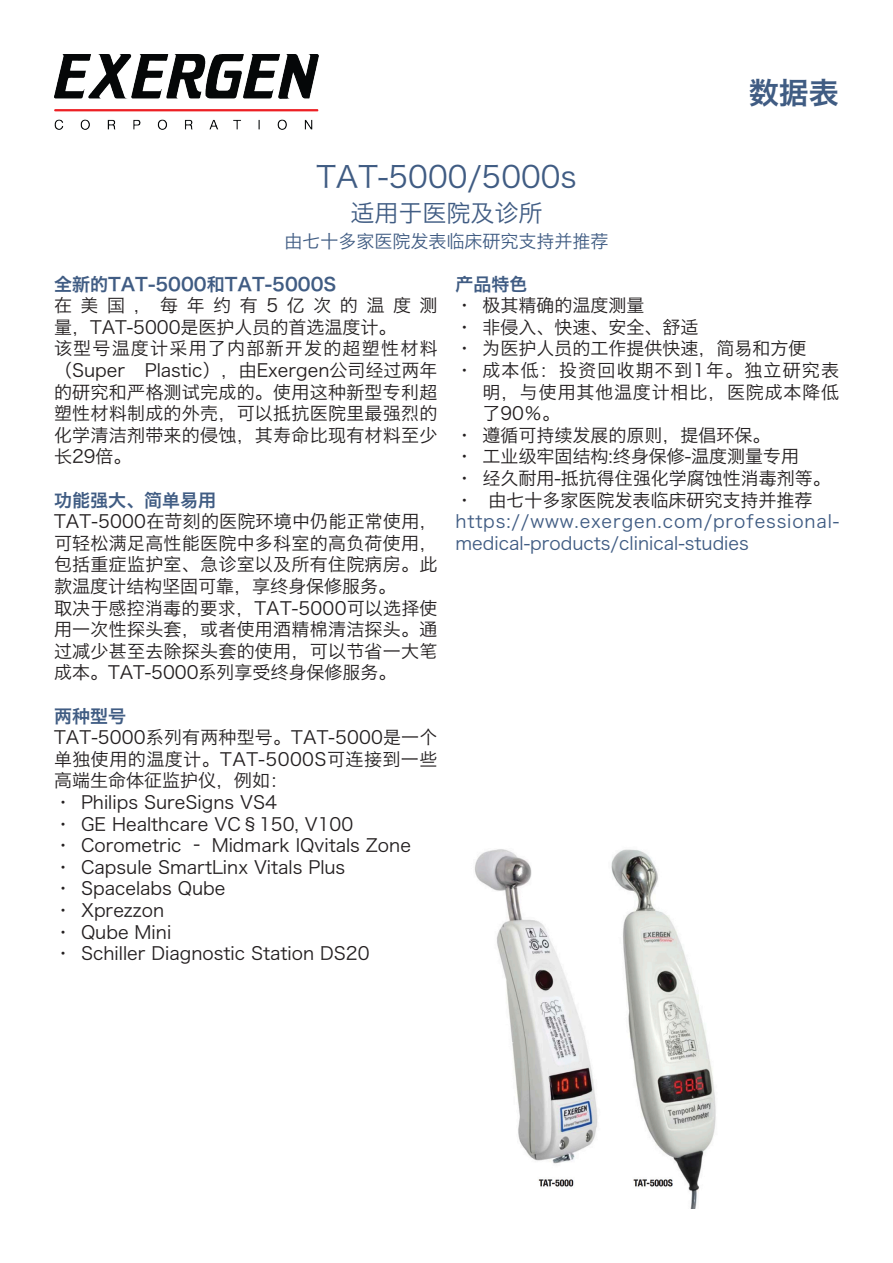
<style>
.page{position:relative;width:893px;height:1263px;background:#fff}
.page>*{position:absolute;margin:0;border:0;box-sizing:border-box;transform-origin:0 0}
.t1{font:30px "Hiragino Sans GB W3";color:#405c83}
.t2{font:30px "Hira Kaku Pro W6";color:#405c83}
.t3{font:24px "Hiragino Sans GB W3";color:#405c83}
.t4{font:18px/21.6px "Hiragino Sans GB W3";color:#231f20;text-align:justify}
.t5{font:18px/21.6px "Hiragino Sans GB W3";color:#405c83}
.t6{font:18px "Hiragino Sans GB W6";color:#405c83}
</style>
<div class="page">
<img style="left:54px;top:54px;width:264px;height:75px">
<img style="left:474px;top:849px;width:242px;height:360px">
<p class="t2" style="left:749px;top:66px;width:92px">数据表</p>
<p class="t1" style="left:316px;top:158px;width:262px">TAT-5000/5000s</p>
<p class="t3" style="left:350px;top:199px;width:193px">适用于医院及诊所</p>
<p class="t5" style="left:284px;top:230px;width:326px">由七十多家医院发表临床研究支持并推荐</p>
<p class="t6" style="left:54px;top:272px;width:284px">全新的TAT-5000和TAT-5000S</p>
<p class="t4" style="left:54px;top:294px;width:385px">在美国，每年约有5亿次的温度测量，TAT-5000是医护人员的首选温度计。</p>
<p class="t4" style="left:54px;top:337px;width:385px">该型号温度计采用了内部新开发的超塑性材料（Super Plastic），由Exergen公司经过两年的研究和严格测试完成的。使用这种新型专利超塑性材料制成的外壳，可以抵抗医院里最强烈的化学清洁剂带来的侵蚀，其寿命比现有材料至少长29倍。</p>
<p class="t6" style="left:54px;top:488px;width:163px">功能强大、简单易用</p>
<p class="t4" style="left:54px;top:510px;width:385px">TAT-5000在苛刻的医院环境中仍能正常使用，可轻松满足高性能医院中多科室的高负荷使用，包括重症监护室、急诊室以及所有住院病房。此款温度计结构坚固可靠，享终身保修服务。</p>
<p class="t4" style="left:54px;top:597px;width:385px">取决于感控消毒的要求，TAT-5000可以选择使用一次性探头套，或者使用酒精棉清洁探头。通过减少甚至去除探头套的使用，可以节省一大笔成本。TAT-5000系列享受终身保修服务。</p>
<p class="t6" style="left:54px;top:704px;width:73px">两种型号</p>
<p class="t4" style="left:54px;top:726px;width:385px">TAT-5000系列有两种型号。TAT-5000是一个单独使用的温度计。TAT-5000S可连接到一些高端生命体征监护仪，例如：</p>
<p class="t4" style="left:54px;top:791px;width:225px">• Philips SureSigns VS4</p>
<p class="t4" style="left:54px;top:813px;width:301px">• GE Healthcare VC§150, V100</p>
<p class="t4" style="left:54px;top:834px;width:358px">• Corometric – Midmark IQvitals Zone</p>
<p class="t4" style="left:54px;top:856px;width:293px">• Capsule SmartLinx Vitals Plus</p>
<p class="t4" style="left:54px;top:877px;width:173px">• Spacelabs Qube</p>
<p class="t4" style="left:54px;top:899px;width:112px">• Xprezzon</p>
<p class="t4" style="left:54px;top:921px;width:119px">• Qube Mini</p>
<p class="t4" style="left:54px;top:942px;width:317px">• Schiller Diagnostic Station DS20</p>
<p class="t6" style="left:455px;top:272px;width:73px">产品特色</p>
<p class="t4" style="left:455px;top:294px;width:190px">• 极其精确的温度测量</p>
<p class="t4" style="left:455px;top:316px;width:244px">• 非侵入、快速、安全、舒适</p>
<p class="t4" style="left:455px;top:337px;width:353px">• 为医护人员的工作提供快速，简易和方便</p>
<p class="t4" style="left:482px;top:359px;width:358px;text-indent:-27px">• 成本低：投资回收期不到1年。独立研究表明，与使用其他温度计相比，医院成本降低了90％。</p>
<p class="t4" style="left:455px;top:424px;width:316px">• 遵循可持续发展的原则，提倡环保。</p>
<p class="t4" style="left:455px;top:445px;width:345px">• 工业级牢固结构:终身保修-温度测量专用</p>
<p class="t4" style="left:455px;top:467px;width:377px">• 经久耐用-抵抗得住强化学腐蚀性消毒剂等。</p>
<p class="t4" style="left:455px;top:489px;width:358px">• 由七十多家医院发表临床研究支持并推荐</p>
<p class="t5" style="left:455px;top:510px;width:385px">https://www.exergen.com/professional&shy;medical-products/clinical-studies</p>
</div>
